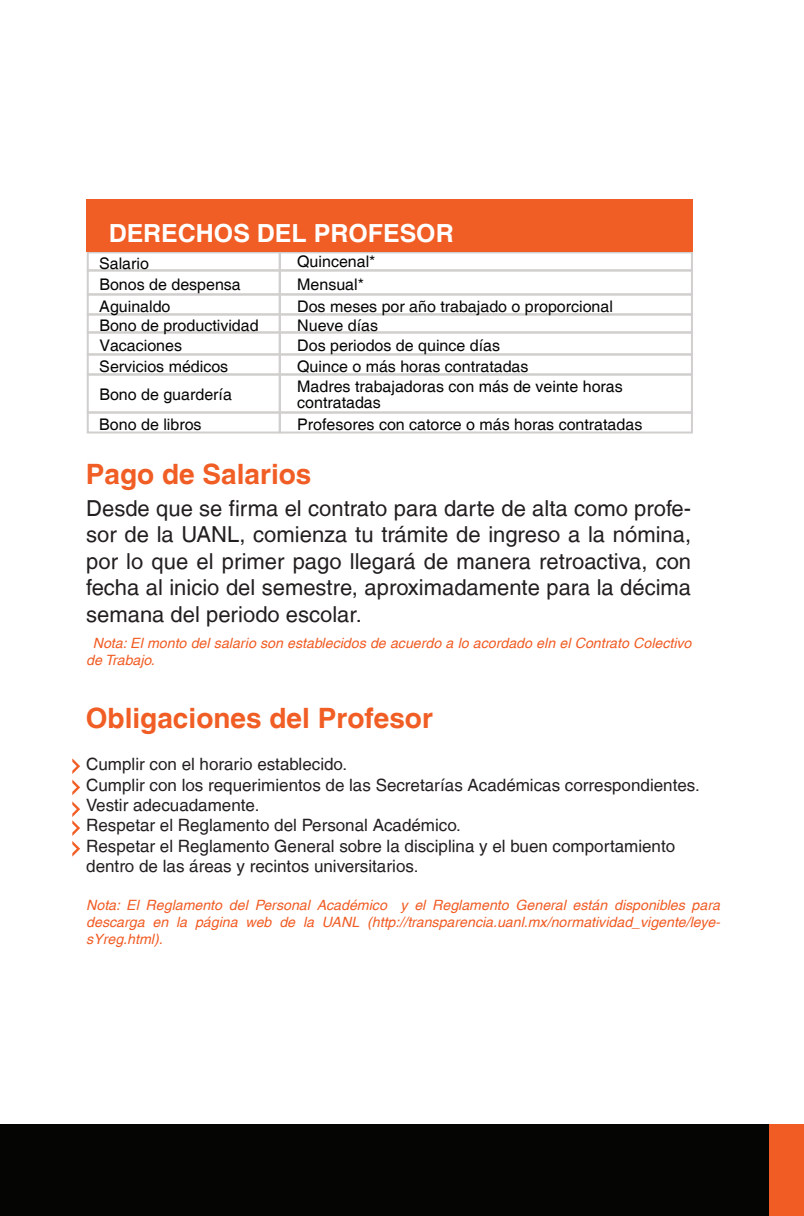
<style>
.page{position:relative;width:804px;height:1216px;background:#fff}
.page>*{position:absolute;margin:0;border:0;box-sizing:border-box;transform-origin:0 0}
.t1{font:700 28px "Helvetica LT";color:#f15e25}
.t2{font:700 25px "Helvetica";color:#fff}
.t3{font:22px/26.4px "Helvetica LT";color:#231f20;text-align:justify}
.t4{font:17px/20.4px "Helvetica LT";color:#231f20}
.t5{font:16px/20.4px "Helvetica";color:#050504}
.t6{font:italic 14.2px/17px "Helvetica LT";color:#f15c24}
</style>
<div class="page">
<div style="left:0;top:1124px;width:802px;height:91px;background:#050504"></div>
<div style="left:769px;top:1124px;width:35px;height:91px;background:#f15c24"></div>
<div style="left:279px;top:251px;width:414px;height:20px;border:2px solid #d0cfcd"></div>
<div style="left:279px;top:269px;width:414px;height:26px;border:2px solid #d0cfcd"></div>
<div style="left:279px;top:293px;width:414px;height:22px;border:2px solid #d0cfcd"></div>
<div style="left:279px;top:313px;width:414px;height:20px;border:2px solid #d0cfcd"></div>
<div style="left:279px;top:331px;width:414px;height:24px;border:2px solid #d0cfcd"></div>
<div style="left:279px;top:353px;width:414px;height:22px;border:2px solid #d0cfcd"></div>
<div style="left:279px;top:373px;width:414px;height:40px;border:2px solid #d0cfcd"></div>
<div style="left:87px;top:251px;width:194px;height:20px;border:2px solid #d0cfcd"></div>
<div style="left:87px;top:269px;width:194px;height:26px;border:2px solid #d0cfcd"></div>
<div style="left:87px;top:293px;width:194px;height:22px;border:2px solid #d0cfcd"></div>
<div style="left:87px;top:313px;width:194px;height:20px;border:2px solid #d0cfcd"></div>
<div style="left:87px;top:331px;width:194px;height:24px;border:2px solid #d0cfcd"></div>
<div style="left:87px;top:353px;width:194px;height:22px;border:2px solid #d0cfcd"></div>
<div style="left:87px;top:373px;width:194px;height:40px;border:2px solid #d0cfcd"></div>
<svg style="left:72px;top:758px;width:8px;height:37px"></svg>
<svg style="left:72px;top:801px;width:8px;height:55px"></svg>
<div style="left:87px;top:200px;width:606px;height:52px;background:#f15e25"></div>
<div style="left:279px;top:411px;width:414px;height:22px;border:2px solid #d0cfcd"></div>
<div style="left:87px;top:411px;width:194px;height:22px;border:2px solid #d0cfcd"></div>
<h2 class="t2" style="left:109px;top:218px;width:346px">DERECHOS DEL PROFESOR</h2>
<p class="t5" style="left:99px;top:253px;width:143px;line-height:21.4px">Salario<br>Bonos de despensa<br>Aguinaldo</p>
<p class="t5" style="left:99px;top:315px;width:161px">Bono de productividad<br>Vacaciones<br>Servicios médicos</p>
<p class="t5" style="left:99px;top:384px;width:134px">Bono de guardería</p>
<p class="t5" style="left:297px;top:251px;width:317px;line-height:22.4px">Quincenal*<br>Mensual*<br>Dos meses por año trabajado o proporcional</p>
<p class="t5" style="left:297px;top:315px;width:327px">Nueve días<br>Dos periodos de quince días<br>Quince o más horas contratadas<br>Madres trabajadoras con más de veinte horas</p>
<p class="t5" style="left:297px;top:392px;width:85px">contratadas</p>
<p class="t5" style="left:99px;top:414px;width:104px">Bono de libros</p>
<p class="t5" style="left:297px;top:414px;width:347px">Profesores con catorce o más horas contratadas</p>
<h1 class="t1" style="left:86px;top:456px;width:227px">Pago de Salarios</h1>
<p class="t3" style="left:86px;top:495px;width:606px">Desde que se firma el contrato para darte de alta como profe&shy;sor de la UANL, comienza tu trámite de ingreso a la nómina, por lo que el primer pago llegará de manera retroactiva, con fecha al inicio del semestre, aproximadamente para la décima semana del periodo escolar.</p>
<p class="t6" style="left:86px;top:634px;width:606px;text-indent:7px">Nota: El monto del salario son establecidos de acuerdo a lo acordado eln el Contrato Colectivo de Trabajo.</p>
<h1 class="t1" style="left:86px;top:701px;width:349px">Obligaciones del Profesor</h1>
<p class="t4" style="left:86px;top:753px;width:615px">Cumplir con el horario establecido.<br>Cumplir con los requerimientos de las Secretarías Académicas correspondientes.<br>Vestir adecuadamente.<br>Respetar el Reglamento del Personal Académico.<br>Respetar el Reglamento General sobre la disciplina y el buen comportamiento dentro de las áreas y recintos universitarios.</p>
<p class="t6" style="left:86px;top:896px;width:635px;text-align:justify">Nota: El Reglamento del Personal Académico y el Reglamento General están disponibles para descarga en la página web de la UANL (http://transparencia.uanl.mx/normatividad_vigente/leye&shy;sYreg.html).</p>
</div>
